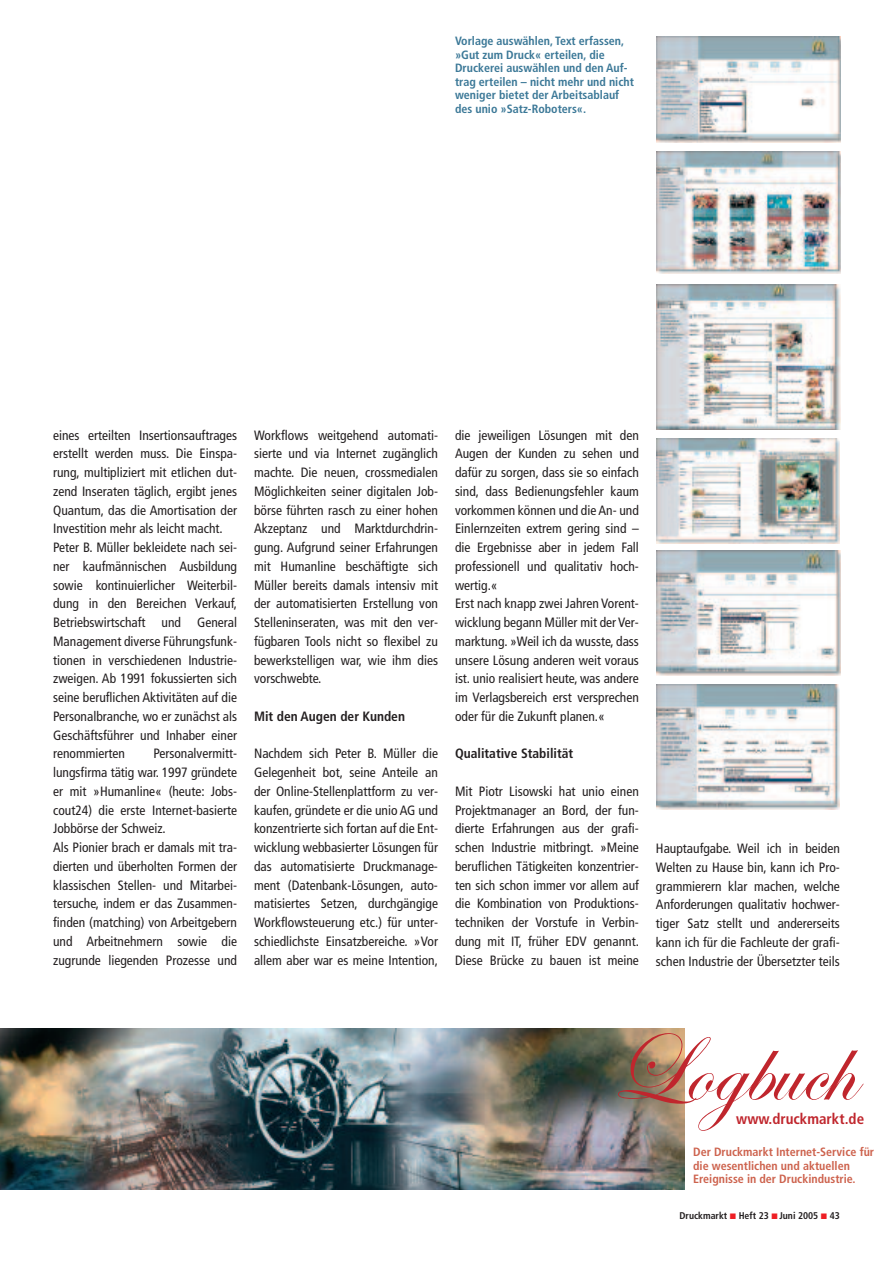
<style>
.page{position:relative;width:893px;height:1263px;background:#fff}
.page>*{position:absolute;margin:0;border:0;box-sizing:border-box;transform-origin:0 0}
.t1{font:97.5px "Edwardian Script ITC";color:#c0262d}
.t2{font:700 condensed 15px "Frutiger";color:#c0262d}
.t3{font:condensed 13.5px/18.8px "Frutiger";color:#231f20;text-align:justify}
.t4{font:700 condensed 13.5px "Frutiger";color:#231f20}
.t5{font:700 condensed 12px/13.5px "Frutiger";color:#3b7897}
.t6{font:700 condensed 12px/13.5px "Frutiger";color:#cd624d}
.t7{font:700 condensed 9.75px "Frutiger";color:#231f20}
</style>
<div class="page">
<img style="left:656px;top:684px;width:183px;height:125px">
<img style="left:656px;top:284px;width:184px;height:146px">
<div style="left:656px;top:438px;width:184px;height:107px;background:#f3e1d6"></div>
<img style="left:656px;top:438px;width:183px;height:105px">
<img style="left:656px;top:37px;width:184px;height:106px">
<img style="left:656px;top:151px;width:184px;height:123px">
<img style="left:656px;top:550px;width:184px;height:125px">
<img style="left:0;top:1028px;width:684px;height:162px">
<p class="t5" style="left:455px;top:35px;width:180px">Vorlage auswählen, Text erfassen, »Gut zum Druck« erteilen, die<br>Druckerei auswählen und den Auf&shy;trag erteilen – nicht mehr und nicht weniger bietet der Arbeitsablauf des unio »Satz-Roboters«.</p>
<p class="t3" style="left:53px;top:427px;width:185px;text-align:left">eines erteilten Insertionsauftrages erstellt werden muss. Die Einspa&shy;rung, multipliziert mit etlichen dut&shy;zend Inseraten täglich, ergibt jenes Quantum, das die Amortisation der Investition mehr als leicht macht.<br>Peter B. Müller bekleidete nach sei&shy;ner kaufmännischen Ausbildung sowie kontinuierlicher Weiterbil&shy;dung in den Bereichen Verkauf, Betriebswirtschaft und General Management diverse Führungsfunk&shy;tionen in verschiedenen Industrie&shy;zweigen. Ab 1991 fokussierten sich seine beruflichen Aktivitäten auf die Personalbranche, wo er zunächst als Geschäftsführer und Inhaber einer renommierten</p>
<p class="t3" style="left:53px;top:745px;width:185px;text-align:left;text-indent:100px">Personalvermitt&shy;lungsfirma tätig war. 1997 gründete er mit »Humanline« (heute: Jobs&shy;cout24) die erste Internet-basierte<br>Jobbörse der Schweiz.<br>Als Pionier brach er damals mit tra&shy;dierten und überholten Formen der klassischen Stellen- und Mitarbei&shy;tersuche, indem er das Zusammen&shy;finden (matching) von Arbeitgebern und Arbeitnehmern sowie die zugrunde liegenden Prozesse und</p>
<p class="t3" style="left:254px;top:427px;width:185px">Workflows weitgehend automati&shy;sierte und via Internet zugänglich machte. Die neuen, crossmedialen Möglichkeiten seiner digitalen Job&shy;börse führten rasch zu einer hohen Akzeptanz und Marktdurchdrin&shy;gung. Aufgrund seiner Erfahrungen mit Humanline beschäftigte sich Müller bereits damals intensiv mit der automatisierten Erstellung von Stelleninseraten, was mit den ver&shy;fügbaren Tools nicht so flexibel zu bewerkstelligen war, wie ihm dies vorschwebte.</p>
<p class="t4" style="left:254px;top:711px;width:152px">Mit den Augen der Kunden</p>
<p class="t3" style="left:254px;top:745px;width:185px">Nachdem sich Peter B. Müller die Gelegenheit bot, seine Anteile an der Online-Stellenplattform zu ver&shy;kaufen, gründete er die unio AG und konzentrierte sich fortan auf die Ent&shy;wicklung webbasierter Lösungen für das automatisierte Druckmanage&shy;ment (Datenbank-Lösungen, auto&shy;matisiertes Setzen, durchgängige Workflowsteuerung etc.) für unter&shy;schiedlichste Einsatzbereiche. »Vor allem aber war es meine Intention,</p>
<p class="t3" style="left:455px;top:427px;width:185px;text-align:left">die jeweiligen Lösungen mit den<br>Augen der Kunden zu sehen und dafür zu sorgen, dass sie so einfach sind, dass Bedienungsfehler kaum vorkommen können und die An- und<br>Einlernzeiten extrem gering sind – die Ergebnisse aber in jedem Fall professionell und qualitativ hoch&shy;wertig.«<br>Erst nach knapp zwei Jahren Vorent&shy;wicklung begann Müller mit der Ver&shy;marktung. »Weil ich da wusste, dass unsere Lösung anderen weit voraus ist. unio realisiert heute, was andere im Verlagsbereich erst versprechen oder für die Zukunft planen.«</p>
<p class="t4" style="left:455px;top:748px;width:120px">Qualitative Stabilität</p>
<p class="t3" style="left:455px;top:783px;width:185px">Mit Piotr Lisowski hat unio einen Projektmanager an Bord, der fun&shy;dierte Erfahrungen aus der grafi&shy;schen Industrie mitbringt. »Meine beruflichen Tätigkeiten konzentrier&shy;ten sich schon immer vor allem auf die Kombination von Produktions&shy;techniken der Vorstufe in Verbin&shy;dung mit IT, früher EDV genannt.<br>Diese Brücke zu bauen ist meine</p>
<p class="t3" style="left:656px;top:840px;width:185px">Hauptaufgabe. Weil ich in beiden Welten zu Hause bin, kann ich Pro&shy;grammierern klar machen, welche Anforderungen qualitativ hochwer&shy;tiger Satz stellt und andererseits kann ich für die Fachleute der grafi&shy;schen Industrie der Übersetzter teils</p>
<h1 class="t1" style="left:610px;top:1008px;width:247px">Logbuch</h1>
<p class="t2" style="left:736px;top:1112px;width:129px">www.druckmarkt.de</p>
<p class="t6" style="left:693px;top:1146px;width:182px">Der Druckmarkt Internet-Service für die wesentlichen und aktuellen<br>Ereignisse in der Druckindustrie.</p>
<p class="t7" style="left:679px;top:1212px;width:162px">Druckmarkt Heft 23 Juni 2005 43</p>
</div>
